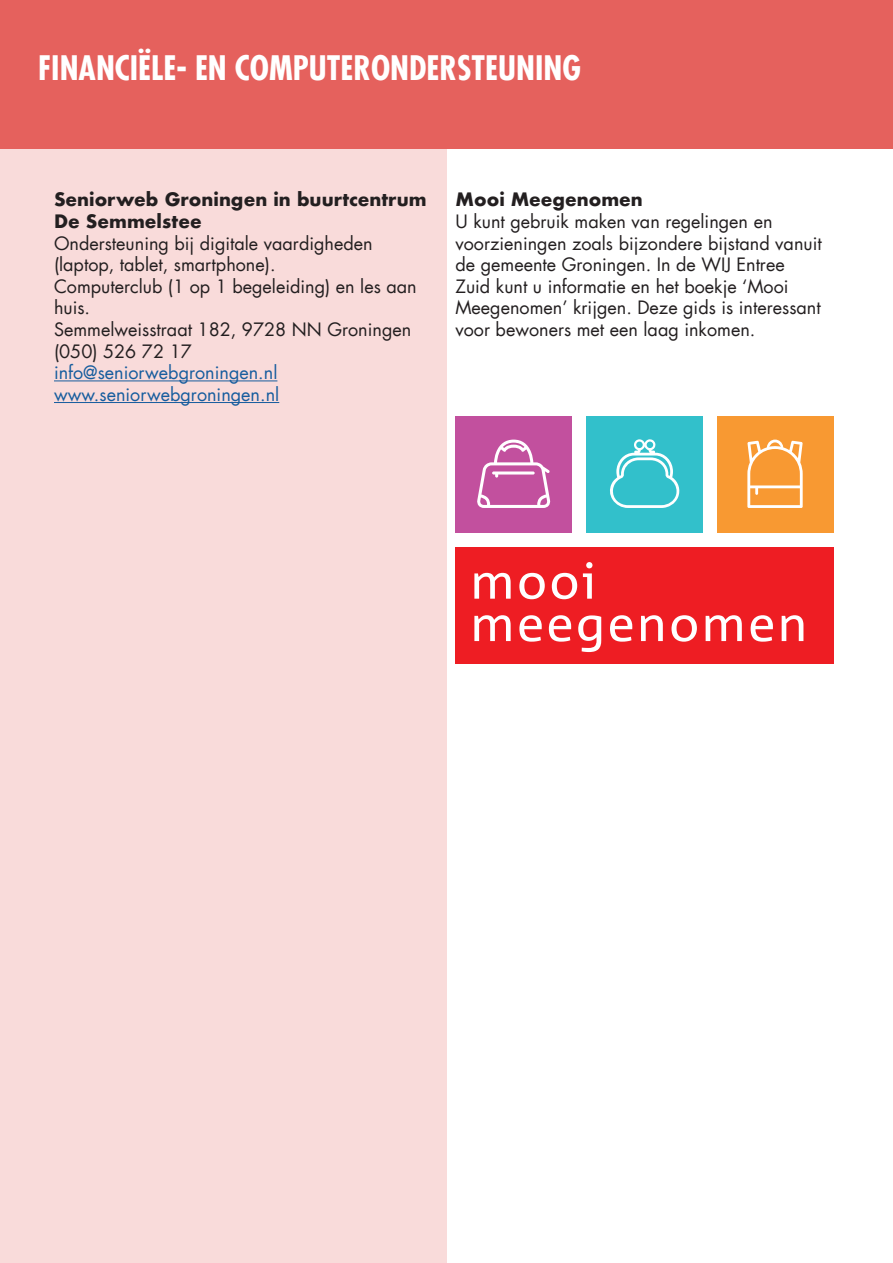
<style>
.page{position:relative;width:893px;height:1263px;background:#fff}
.page>*{position:absolute;margin:0;border:0;box-sizing:border-box;transform-origin:0 0}
.t1{font:700 condensed 33px "Futura LT";color:#fff}
.t2{font:18px/21.6px "Futura LT";color:#231f20}
.t3{font:700 18px "Futura";color:#231f20}
.t4{font:18px "Futura LT";color:#175d9e}
</style>
<div class="page">
<div style="left:0;top:145px;width:447px;height:1118px;background:#f9dbda"></div>
<div style="left:0;top:0;width:893px;height:149px;background:#e5615d"></div>
<hr style="left:54px;top:380px;width:223px;height:1px;background:#175d9e">
<hr style="left:54px;top:402px;width:225px;height:1px;background:#175d9e">
<div style="left:455px;top:417px;width:117px;height:116px;background:#c2509e"></div>
<div style="left:586px;top:417px;width:117px;height:116px;background:#32c0cb"></div>
<div style="left:455px;top:547px;width:379px;height:117px;background:#ee1d23"></div>
<svg style="left:477px;top:440px;width:73px;height:68px"></svg>
<div style="left:717px;top:417px;width:116px;height:116px;background:#f89932"></div>
<svg style="left:747px;top:440px;width:56px;height:68px"></svg>
<svg style="left:474px;top:573px;width:37px;height:26px"></svg>
<svg style="left:519px;top:573px;width:26px;height:26px"></svg>
<svg style="left:552px;top:573px;width:25px;height:26px"></svg>
<svg style="left:583px;top:562px;width:9px;height:37px"></svg>
<svg style="left:474px;top:615px;width:37px;height:26px"></svg>
<svg style="left:519px;top:615px;width:23px;height:27px"></svg>
<svg style="left:549px;top:615px;width:22px;height:27px"></svg>
<svg style="left:578px;top:615px;width:23px;height:37px"></svg>
<svg style="left:610px;top:615px;width:22px;height:27px"></svg>
<svg style="left:641px;top:615px;width:22px;height:26px"></svg>
<svg style="left:671px;top:615px;width:26px;height:27px"></svg>
<svg style="left:706px;top:615px;width:36px;height:26px"></svg>
<svg style="left:751px;top:615px;width:22px;height:27px"></svg>
<svg style="left:782px;top:615px;width:21px;height:26px"></svg>
<svg style="left:610px;top:439px;width:70px;height:69px"></svg>
<p class="t1" style="left:38px;top:47px;width:544px">FINANCIËLE- EN COMPUTERONDERSTEUNING</p>
<p class="t3" style="left:54px;top:186px;width:374px">Seniorweb Groningen in buurtcentrum</p>
<p class="t3" style="left:54px;top:208px;width:149px">De Semmelstee</p>
<p class="t2" style="left:54px;top:232px;width:320px">Ondersteuning bij digitale vaardigheden (laptop, tablet, smartphone).</p>
<p class="t2" style="left:54px;top:275px;width:364px">Computerclub (1 op 1 begeleiding) en les aan huis.</p>
<p class="t2" style="left:54px;top:319px;width:359px">Semmelweisstraat 182, 9728 NN Groningen</p>
<p class="t2" style="left:54px;top:340px;width:139px">(050) 526 72 17</p>
<p class="t4" style="left:54px;top:361px;width:225px">info@seniorwebgroningen.nl</p>
<p class="t4" style="left:54px;top:383px;width:227px">www.seniorwebgroningen.nl</p>
<p class="t3" style="left:455px;top:186px;width:189px">Mooi Meegenomen</p>
<p class="t2" style="left:455px;top:211px;width:368px">U kunt gebruik maken van regelingen en voorzieningen zoals bijzondere bijstand vanuit de gemeente Groningen. In de WIJ Entree Zuid kunt u informatie en het boekje ‘Mooi Meegenomen’ krijgen. Deze gids is interessant voor bewoners met een laag inkomen.</p>
</div>
